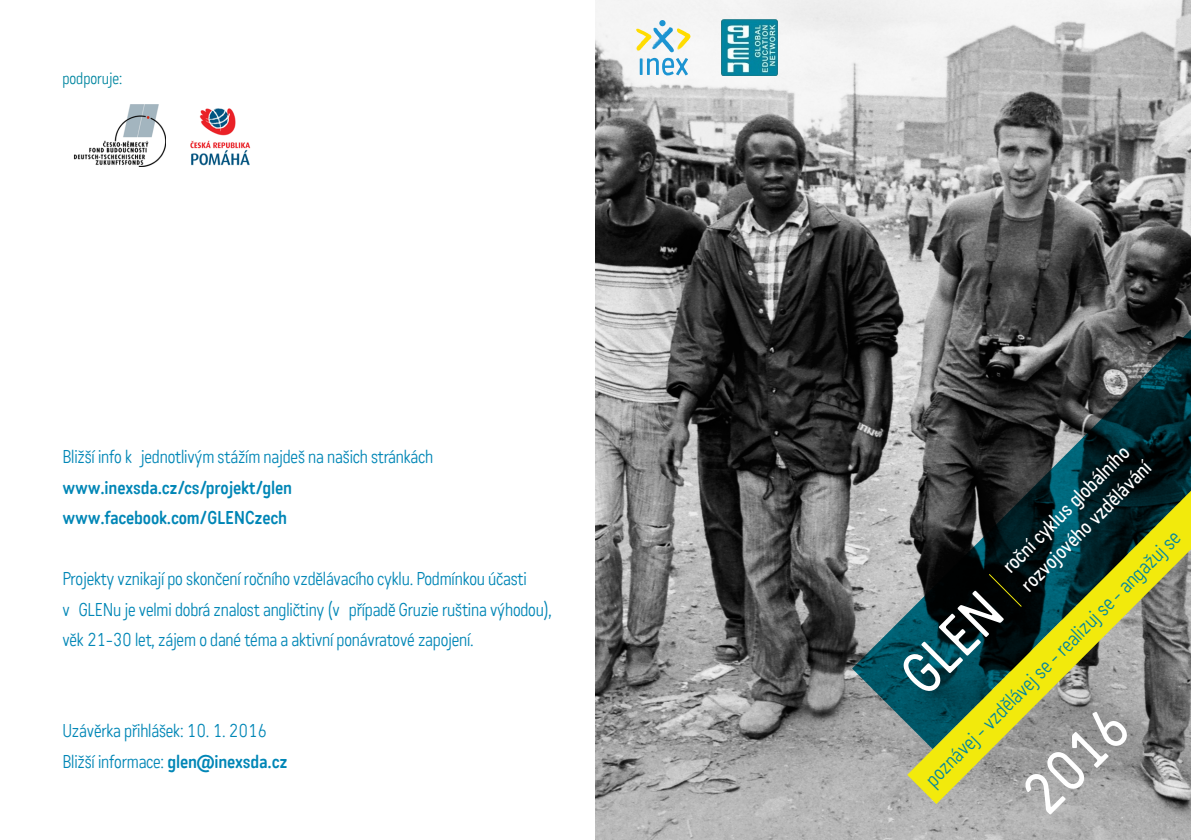
<style>
.page{position:relative;width:1191px;height:840px;background:#fff}
.page>*{position:absolute;margin:0;border:0;box-sizing:border-box;transform-origin:0 0}
.t1{font:500 56.6px "Katarine";color:#fff}
.t2{font:300 20.2px "Katarine";color:#0086a0}
.t3{font:500 20px "Katarine";color:#fff}
.t4{font:300 18px/30.4px "Katarine";letter-spacing:-.01em;color:#0086b6}
.t5{font:600 18px "Katarine";letter-spacing:-.01em;color:#0086b6}
.t6{font:300 16px "Katarine";color:#0086a0}
.s1{font-weight:600}
</style>
<div class="page">
<img style="left:595px;top:0;width:596px;height:839px">
<svg style="left:852px;top:294px;width:339px;height:454px;background:#515a5c"></svg>
<svg style="left:907px;top:490px;width:284px;height:313px;background:#677550"></svg>
<svg style="left:987px;top:572px;width:35px;height:35px"></svg>
<img style="left:649px;top:26px;width:28px;height:28px">
<img style="left:636px;top:27px;width:17px;height:26px">
<img style="left:674px;top:26px;width:16px;height:27px">
<svg style="left:659px;top:20px;width:6px;height:6px"></svg>
<svg style="left:640px;top:58px;width:48px;height:17px"></svg>
<img style="left:722px;top:20px;width:55px;height:56px">
<img style="left:190px;top:108px;width:61px;height:58px">
<img style="left:73px;top:104px;width:92px;height:63px">
<p class="t6" style="left:62px;top:69px;width:62px">podporuje:</p>
<p class="t4" style="left:62px;top:442px;width:372px">Bližší info k jednotlivým stážím najdeš na našich stránkách</p>
<p class="t5" style="left:62px;top:476px;width:231px">www.inexsda.cz/cs/projekt/glen</p>
<p class="t5" style="left:62px;top:507px;width:226px">www.facebook.com/GLENCzech</p>
<p class="t4" style="left:62px;top:563px;width:491px">Projekty vznikají po skončení ročního vzdělávacího cyklu. Podmínkou účasti<br>v GLENu je velmi dobrá znalost angličtiny (v případě Gruzie ruština výhodou), věk 21-30 let, zájem o dané téma a aktivní ponávratové zapojení.</p>
<p class="t4" style="left:62px;top:715px;width:206px">Uzávěrka přihlášek: 10. 1. 2016</p>
<p class="t4" style="left:62px;top:746px;width:227px">Bližší informace: <span class="s1">glen@inexsda.cz</span></p>
<p class="t3" style="left:997px;top:560px;width:171px;rotate:-45deg">roční cyklus globálního</p>
<p class="t3" style="left:1015px;top:579px;width:176px;rotate:-45deg">rozvojového vzdělávání</p>
<p class="t2" style="left:920px;top:773px;width:352px;rotate:-45deg">poznávej - vzdělávej se - realizuj se - angažuj se</p>
<p class="t1" style="left:887px;top:659px;width:117px;rotate:-45deg">GLEN</p>
<p class="t1" style="left:1009px;top:779px;width:124px;rotate:-45deg">2016</p>
</div>
